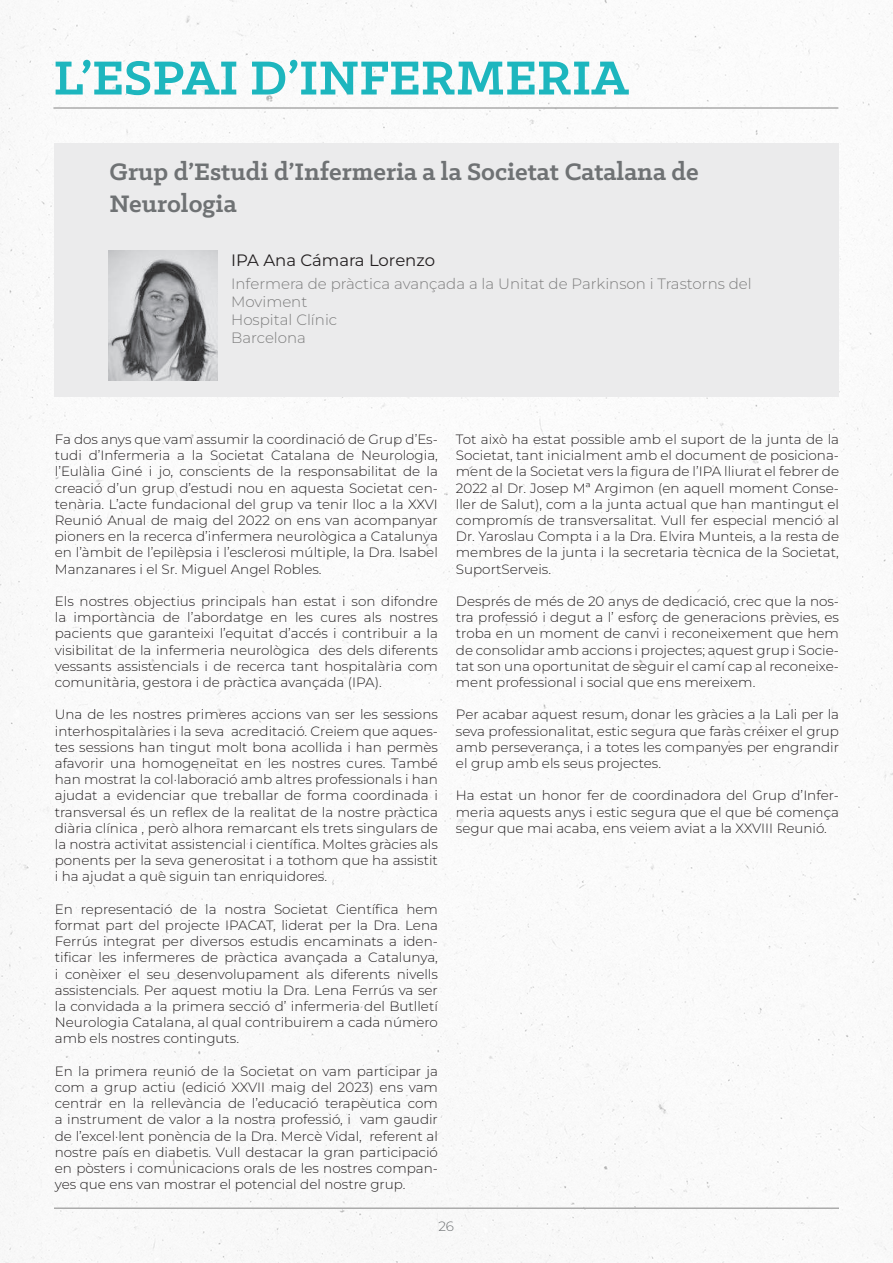
<style>
.page{position:relative;width:893px;height:1263px;background:#fff}
.page>*{position:absolute;margin:0;border:0;box-sizing:border-box;transform-origin:0 0}
.t1{font:700 54px "Klinic Slab";color:#1db6be}
.t2{font:700 27px/32.4px "Klinic Slab";color:#6f7274}
.t3{font:16.5px "Montserrat";color:#231f20}
.t4{font:300 15px/18px "Montserrat";color:#7e7e7e}
.t5{font:300 13.5px/16.2px "Montserrat";color:#231f20;text-align:justify}
.t6{font:300 13.5px "Montserrat";color:#6f7274}
</style>
<div class="page">
<img style="left:0;top:0;width:893px;height:1263px">
<hr style="left:54px;top:1207px;width:785px;height:2px;background:#ababab">
<hr style="left:53px;top:107px;width:785px;height:2px;background:#ababab">
<div style="left:55px;top:143px;width:784px;height:253px;background:#ebebec"></div>
<img style="left:108px;top:250px;width:110px;height:130px">
<h1 class="t1" style="left:53px;top:42px;width:576px">L’ESPAI D’INFERMERIA</h1>
<h2 class="t2" style="left:110px;top:155px;width:590px">Grup d’Estudi d’Infermeria a la Societat Catalana de<br>Neurologia</h2>
<p class="t3" style="left:231px;top:250px;width:205px">IPA Ana Cámara Lorenzo</p>
<p class="t4" style="left:231px;top:274px;width:522px">Infermera de pràctica avançada a la Unitat de Parkinson i Trastorns del<br>Moviment<br>Hospital Clínic<br>Barcelona</p>
<p class="t5" style="left:55px;top:431px;width:385px">Fa dos anys que vam assumir la coordinació de Grup d’Es&shy;tudi d’Infermeria a la Societat Catalana de Neurologia, l’Eulàlia Giné i jo, conscients de la responsabilitat de la creació d’un grup d’estudi nou en aquesta Societat cen&shy;tenària. L’acte fundacional del grup va tenir lloc a la XXVI Reunió Anual de maig del 2022 on ens van acompanyar pioners en la recerca d’infermera neurològica a Catalunya en l’àmbit de l’epilèpsia i l’esclerosi múltiple, la Dra. Isabel Manzanares i el Sr. Miguel Angel Robles.</p>
<p class="t5" style="left:55px;top:593px;width:385px">Els nostres objectius principals han estat i son difondre la importància de l’abordatge en les cures als nostres pacients que garanteixi l’equitat d’accés i contribuir a la visibilitat de la infermeria neurològica des dels diferents vessants assistencials i de recerca tant hospitalària com comunitària, gestora i de pràctica avançada (IPA).</p>
<p class="t5" style="left:55px;top:706px;width:385px">Una de les nostres primeres accions van ser les sessions interhospitalàries i la seva acreditació. Creiem que aques&shy;tes sessions han tingut molt bona acollida i han permès afavorir una homogeneïtat en les nostres cures. També han mostrat la col·laboració amb altres professionals i han ajudat a evidenciar que treballar de forma coordinada i transversal és un reflex de la realitat de la nostre pràctica diària clínica , però alhora remarcant els trets singulars de la nostra activitat assistencial i científica. Moltes gràcies als ponents per la seva generositat i a tothom que ha assistit i ha ajudat a què siguin tan enriquidores.</p>
<p class="t5" style="left:55px;top:900px;width:385px">En representació de la nostra Societat Científica hem format part del projecte IPACAT, liderat per la Dra. Lena Ferrús integrat per diversos estudis encaminats a iden&shy;tificar les infermeres de pràctica avançada a Catalunya, i conèixer el seu desenvolupament als diferents nivells assistencials. Per aquest motiu la Dra. Lena Ferrús va ser la convidada a la primera secció d’ infermeria del Butlletí Neurologia Catalana, al qual contribuirem a cada número amb els nostres continguts.</p>
<p class="t5" style="left:55px;top:1062px;width:385px">En la primera reunió de la Societat on vam participar ja com a grup actiu (edició XXVII maig del 2023) ens vam centrar en la rellevància de l’educació terapèutica com a instrument de valor a la nostra professió, i vam gaudir de l’excel·lent ponència de la Dra. Mercè Vidal, referent al nostre país en diabetis. Vull destacar la gran participació en pòsters i comunicacions orals de les nostres compan&shy;yes que ens van mostrar el potencial del nostre grup.</p>
<p class="t5" style="left:456px;top:431px;width:385px">Tot això ha estat possible amb el suport de la junta de la Societat, tant inicialment amb el document de posiciona&shy;ment de la Societat vers la figura de l’IPA lliurat el febrer de 2022 al Dr. Josep Mª Argimon (en aquell moment Conse&shy;ller de Salut), com a la junta actual que han mantingut el compromís de transversalitat. Vull fer especial menció al Dr. Yaroslau Compta i a la Dra. Elvira Munteis, a la resta de membres de la junta i la secretaria tècnica de la Societat, SuportServeis.</p>
<p class="t5" style="left:456px;top:593px;width:385px">Després de més de 20 anys de dedicació, crec que la nos&shy;tra professió i degut a l’ esforç de generacions prèvies, es troba en un moment de canvi i reconeixement que hem de consolidar amb accions i projectes; aquest grup i Socie&shy;tat son una oportunitat de seguir el camí cap al reconeixe&shy;ment professional i social que ens mereixem.</p>
<p class="t5" style="left:456px;top:706px;width:385px">Per acabar aquest resum, donar les gràcies a la Lali per la seva professionalitat, estic segura que faràs créixer el grup amb perseverança, i a totes les companyes per engrandir el grup amb els seus projectes.</p>
<p class="t5" style="left:456px;top:787px;width:385px">Ha estat un honor fer de coordinadora del Grup d’Infer&shy;meria aquests anys i estic segura que el que bé comença segur que mai acaba, ens veiem aviat a la XXVIII Reunió.</p>
<p class="t6" style="left:438px;top:1217px;width:17px">26</p>
</div>
